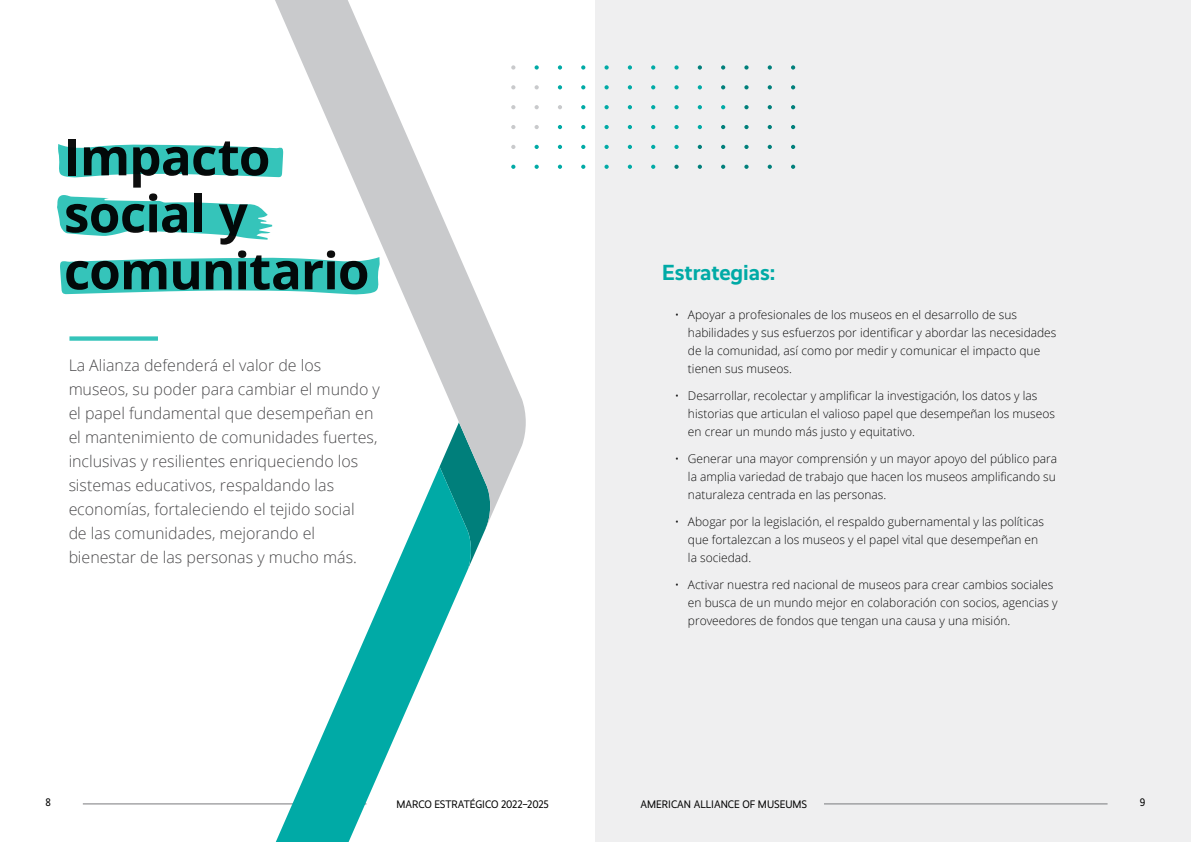
<style>
.page{position:relative;width:1191px;height:842px;background:#fff}
.page>*{position:absolute;margin:0;border:0;box-sizing:border-box;transform-origin:0 0}
.t1{font:700 51.2px/57px "Open Sans";letter-spacing:-.02em;color:#000}
.t2{font:700 22px "Realist";color:#00aaa6}
.t3{font:300 16px/24px "Open Sans";color:#414042}
.t4{font:300 12px/18px "Open Sans";color:#000}
.t5{font:11px "Realist Narrow";color:#000}
</style>
<div class="page">
<hr style="left:83px;top:803px;width:283px;height:1px;background:#797a7d">
<div style="left:596px;top:0;width:595px;height:842px;background:#efeff0"></div>
<svg style="left:471px;top:528px;width:15px;height:34px"></svg>
<svg style="left:275px;top:0;width:251px;height:528px"></svg>
<svg style="left:267px;top:467px;width:204px;height:375px"></svg>
<hr style="left:824px;top:803px;width:283px;height:1px;background:#797a7d">
<div style="left:69px;top:336px;width:89px;height:5px;background:#35c4ba"></div>
<svg style="left:791px;top:165px;width:4px;height:4px"></svg>
<svg style="left:767px;top:165px;width:5px;height:4px"></svg>
<svg style="left:744px;top:165px;width:4px;height:4px"></svg>
<svg style="left:721px;top:165px;width:4px;height:4px"></svg>
<svg style="left:697px;top:165px;width:5px;height:4px"></svg>
<svg style="left:674px;top:165px;width:4px;height:4px"></svg>
<svg style="left:651px;top:165px;width:4px;height:4px"></svg>
<svg style="left:628px;top:165px;width:4px;height:4px"></svg>
<svg style="left:604px;top:165px;width:4px;height:4px"></svg>
<svg style="left:581px;top:165px;width:4px;height:4px"></svg>
<svg style="left:558px;top:165px;width:4px;height:4px"></svg>
<svg style="left:534px;top:165px;width:5px;height:4px"></svg>
<svg style="left:511px;top:165px;width:4px;height:4px"></svg>
<svg style="left:791px;top:145px;width:4px;height:4px"></svg>
<svg style="left:767px;top:145px;width:5px;height:4px"></svg>
<svg style="left:744px;top:145px;width:4px;height:4px"></svg>
<svg style="left:721px;top:145px;width:4px;height:4px"></svg>
<svg style="left:697px;top:145px;width:5px;height:4px"></svg>
<svg style="left:674px;top:145px;width:4px;height:4px"></svg>
<svg style="left:651px;top:145px;width:4px;height:4px"></svg>
<svg style="left:628px;top:145px;width:4px;height:4px"></svg>
<svg style="left:604px;top:145px;width:4px;height:4px"></svg>
<svg style="left:581px;top:145px;width:4px;height:4px"></svg>
<svg style="left:558px;top:145px;width:4px;height:4px"></svg>
<svg style="left:534px;top:145px;width:5px;height:4px"></svg>
<svg style="left:511px;top:145px;width:4px;height:4px"></svg>
<svg style="left:791px;top:125px;width:4px;height:4px"></svg>
<svg style="left:767px;top:125px;width:5px;height:4px"></svg>
<svg style="left:744px;top:125px;width:4px;height:4px"></svg>
<svg style="left:721px;top:125px;width:4px;height:4px"></svg>
<svg style="left:697px;top:125px;width:5px;height:4px"></svg>
<svg style="left:674px;top:125px;width:4px;height:4px"></svg>
<svg style="left:651px;top:125px;width:4px;height:4px"></svg>
<svg style="left:628px;top:125px;width:4px;height:4px"></svg>
<svg style="left:604px;top:125px;width:4px;height:4px"></svg>
<svg style="left:581px;top:125px;width:4px;height:4px"></svg>
<svg style="left:558px;top:125px;width:4px;height:4px"></svg>
<svg style="left:534px;top:125px;width:5px;height:4px"></svg>
<svg style="left:511px;top:125px;width:4px;height:4px"></svg>
<svg style="left:791px;top:105px;width:4px;height:4px"></svg>
<svg style="left:767px;top:105px;width:5px;height:4px"></svg>
<svg style="left:744px;top:105px;width:4px;height:4px"></svg>
<svg style="left:721px;top:105px;width:4px;height:4px"></svg>
<svg style="left:697px;top:105px;width:5px;height:4px"></svg>
<svg style="left:674px;top:105px;width:4px;height:4px"></svg>
<svg style="left:651px;top:105px;width:4px;height:4px"></svg>
<svg style="left:628px;top:105px;width:4px;height:4px"></svg>
<svg style="left:604px;top:105px;width:4px;height:4px"></svg>
<svg style="left:581px;top:105px;width:4px;height:4px"></svg>
<svg style="left:558px;top:105px;width:4px;height:4px"></svg>
<svg style="left:534px;top:105px;width:5px;height:4px"></svg>
<svg style="left:511px;top:105px;width:4px;height:4px"></svg>
<svg style="left:791px;top:85px;width:4px;height:4px"></svg>
<svg style="left:767px;top:85px;width:5px;height:4px"></svg>
<svg style="left:744px;top:85px;width:4px;height:4px"></svg>
<svg style="left:721px;top:85px;width:4px;height:4px"></svg>
<svg style="left:697px;top:85px;width:5px;height:4px"></svg>
<svg style="left:674px;top:85px;width:4px;height:4px"></svg>
<svg style="left:651px;top:85px;width:4px;height:4px"></svg>
<svg style="left:628px;top:85px;width:4px;height:4px"></svg>
<svg style="left:604px;top:85px;width:4px;height:4px"></svg>
<svg style="left:581px;top:85px;width:4px;height:4px"></svg>
<svg style="left:558px;top:85px;width:4px;height:4px"></svg>
<svg style="left:534px;top:85px;width:5px;height:4px"></svg>
<svg style="left:511px;top:85px;width:4px;height:4px"></svg>
<svg style="left:791px;top:65px;width:4px;height:5px"></svg>
<svg style="left:767px;top:65px;width:5px;height:5px"></svg>
<svg style="left:744px;top:65px;width:4px;height:5px"></svg>
<svg style="left:721px;top:65px;width:4px;height:5px"></svg>
<svg style="left:697px;top:65px;width:5px;height:5px"></svg>
<svg style="left:674px;top:65px;width:4px;height:5px"></svg>
<svg style="left:651px;top:65px;width:4px;height:5px"></svg>
<svg style="left:628px;top:65px;width:4px;height:5px"></svg>
<svg style="left:604px;top:65px;width:4px;height:5px"></svg>
<svg style="left:581px;top:65px;width:4px;height:5px"></svg>
<svg style="left:558px;top:65px;width:4px;height:5px"></svg>
<svg style="left:534px;top:65px;width:5px;height:5px"></svg>
<svg style="left:511px;top:65px;width:4px;height:5px"></svg>
<svg style="left:58px;top:143px;width:225px;height:34px;background:#52ccc4"></svg>
<svg style="left:57px;top:195px;width:216px;height:45px"></svg>
<svg style="left:60px;top:256px;width:320px;height:39px;background:#57cdc5"></svg>
<h1 class="t1" style="left:64px;top:127px;width:307px">Impacto social y comunitario</h1>
<p class="t3" style="left:68px;top:353px;width:313px">La Alianza defenderá el valor de los museos, su poder para cambiar el mundo y el papel fundamental que desempeñan en el mantenimiento de comunidades fuertes, inclusivas y resilientes enriqueciendo los sistemas educativos, respaldando las economías, fortaleciendo el tejido social<br>de las comunidades, mejorando el bienestar de las personas y mucho más.</p>
<h2 class="t2" style="left:662px;top:259px;width:115px">Estrategias:</h2>
<p class="t4" style="left:688px;top:306px;width:370px;text-indent:-14px">• Apoyar a profesionales de los museos en el desarrollo de sus habilidades y sus esfuerzos por identificar y abordar las necesidades de la comunidad, así como por medir y comunicar el impacto que tienen sus museos.</p>
<p class="t4" style="left:688px;top:387px;width:368px;text-indent:-14px">• Desarrollar, recolectar y amplificar la investigación, los datos y las historias que articulan el valioso papel que desempeñan los museos en crear un mundo más justo y equitativo.</p>
<p class="t4" style="left:688px;top:450px;width:371px;text-align:justify;text-indent:-14px">• Generar una mayor comprensión y un mayor apoyo del público para la amplia variedad de trabajo que hacen los museos amplificando su naturaleza centrada en las personas.</p>
<p class="t4" style="left:688px;top:513px;width:357px;text-indent:-14px">• Abogar por la legislación, el respaldo gubernamental y las políticas que fortalezcan a los museos y el papel vital que desempeñan en la sociedad.</p>
<p class="t4" style="left:688px;top:576px;width:371px;text-indent:-14px">• Activar nuestra red nacional de museos para crear cambios sociales en busca de un mundo mejor en colaboración con socios, agencias y proveedores de fondos que tengan una causa y una misión.</p>
<p class="t5" style="left:45px;top:795px;width:7px">8</p>
<p class="t5" style="left:396px;top:797px;width:154px">MARCO ESTRATÉGICO 2022–2025</p>
<p class="t5" style="left:640px;top:797px;width:168px">AMERICAN ALLIANCE OF MUSEUMS</p>
<p class="t5" style="left:1140px;top:795px;width:7px">9</p>
</div>
